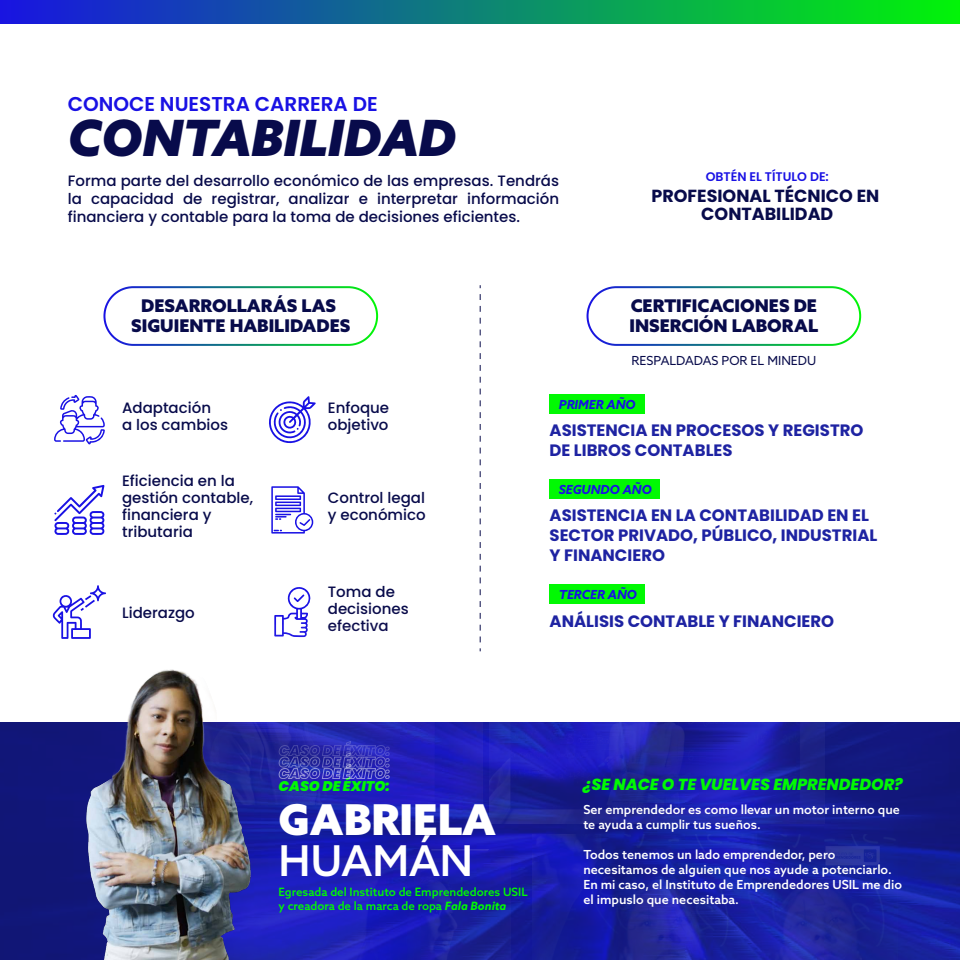
<style>
.page{position:relative;width:960px;height:960px;background:#fff}
.page>*{position:absolute;margin:0;border:0;box-sizing:border-box;transform-origin:0 0}
.t1{font:italic 900 50px "Azo Sans";color:#080b4b}
.t2{font:900 42.5px "Azo Sans";color:#fff}
.t3{font:500 42.5px "Azo Sans";color:#fff}
.t4{font:600 20px "Poppins";color:#1911e4}
.t5{font:900 17.5px/20.1px "Azo Sans";color:#080b4b;text-align:center}
.t6{font:700 17.5px/18px "Poppins";color:#080b4b;text-align:center}
.t7{font:700 16.5px/20px "Poppins";color:#1e23a2}
.t8{font:italic 800 16px "Poppins";color:#01f903}
.t9{font:500 15px/17px "Poppins";color:#080b4b}
.t10{font:italic 900 14px "Poppins";color:#01f903}
.t11{font:500 12.5px/15px "Azo Sans";color:#fff}
.t12{font:italic 700 12.5px "Azo Sans";color:#1911e4}
.t13{font:12.5px "Azo Sans";color:#080b4b}
.t14{font:600 12.5px "Poppins";color:#1911e4}
.t15{font:500 11.5px/14px "Azo Sans";color:#01f903}
.s1{font-weight:700;font-style:italic}
</style>
<div class="page">
<svg style="left:52px;top:585px;width:54px;height:54px"></svg>
<div style="left:550px;top:394px;width:95px;height:20px;background:#01f903"></div>
<div style="left:550px;top:480px;width:110px;height:19px;background:#01f903"></div>
<div style="left:550px;top:585px;width:95px;height:19px;background:#01f903"></div>
<svg style="left:54px;top:485px;width:51px;height:50px"></svg>
<svg style="left:271px;top:486px;width:42px;height:48px"></svg>
<svg style="left:287px;top:587px;width:24px;height:23px"></svg>
<svg style="left:54px;top:395px;width:51px;height:49px"></svg>
<svg style="left:269px;top:396px;width:47px;height:48px"></svg>
<img style="left:0;top:722px;width:960px;height:238px">
<img style="left:274px;top:610px;width:208px;height:209px">
<img style="left:489px;top:722px;width:335px;height:102px">
<img style="left:533px;top:835px;width:364px;height:125px">
<img style="left:277px;top:850px;width:234px;height:110px">
<svg style="left:279px;top:741px;width:110px;height:38px;background:#3d3db4"></svg>
<img style="left:50px;top:652px;width:227px;height:308px">
<div style="left:103px;top:286px;width:275px;height:60px;border:2px solid #fff;border-radius:29px"></div>
<div style="left:587px;top:286px;width:274px;height:60px;border:2px solid #fff;border-radius:29px"></div>
<svg style="left:480px;top:294px;width:1px;height:357px"></svg>
<div style="left:0;top:0;width:960px;height:23px;background:linear-gradient(to right,#1914e2,#02f408)"></div>
<h3 class="t4" style="left:68px;top:93px;width:311px">CONOCE NUESTRA CARRERA DE</h3>
<h1 class="t1" style="left:68px;top:105px;width:390px">CONTABILIDAD</h1>
<p class="t9" style="left:68px;top:172px;width:493px;line-height:18px;text-align:justify">Forma parte del desarrollo económico de las empresas. Tendrás la capacidad de registrar, analizar e interpretar información financiera y contable para la toma de decisiones eficientes.</p>
<p class="t14" style="left:706px;top:169px;width:125px">OBTÉN EL TÍTULO DE:</p>
<p class="t6" style="left:652px;top:187px;width:229px">PROFESIONAL TÉCNICO EN<br>CONTABILIDAD</p>
<p class="t5" style="left:131px;top:295px;width:221px">DESARROLLARÁS LAS<br>SIGUIENTE HABILIDADES</p>
<p class="t5" style="left:629px;top:295px;width:190px;text-align:left">CERTIFICACIONES DE<br>INSERCIÓN LABORAL</p>
<p class="t13" style="left:632px;top:353px;width:186px">RESPALDADAS POR EL MINEDU</p>
<p class="t9" style="left:122px;top:399px;width:107px">Adaptación<br>a los cambios</p>
<p class="t9" style="left:122px;top:473px;width:132px">Eficiencia en la gestión contable, financiera y tributaria</p>
<p class="t9" style="left:122px;top:605px;width:74px">Liderazgo</p>
<p class="t9" style="left:328px;top:399px;width:63px">Enfoque objetivo</p>
<p class="t12" style="left:559px;top:396px;width:78px">PRIMER AÑO</p>
<p class="t7" style="left:550px;top:421px;width:315px">ASISTENCIA EN PROCESOS Y REGISTRO<br>DE LIBROS CONTABLES</p>
<p class="t12" style="left:559px;top:482px;width:94px">SEGUNDO AÑO</p>
<p class="t7" style="left:550px;top:506px;width:329px">ASISTENCIA EN LA CONTABILIDAD EN EL<br>SECTOR PRIVADO, PÚBLICO, INDUSTRIAL<br>Y FINANCIERO</p>
<p class="t12" style="left:559px;top:587px;width:80px">TERCER AÑO</p>
<p class="t7" style="left:550px;top:611px;width:286px">ANÁLISIS CONTABLE Y FINANCIERO</p>
<p class="t9" style="left:328px;top:490px;width:99px">Control legal y económico</p>
<p class="t9" style="left:328px;top:583px;width:82px">Toma de decisiones efectiva</p>
<p class="t10" style="left:279px;top:778px;width:113px">CASO DE ÉXITO:</p>
<p class="t8" style="left:583px;top:775px;width:322px">¿SE NACE O TE VUELVES EMPRENDEDOR?</p>
<h2 class="t2" style="left:279px;top:791px;width:219px">GABRIELA</h2>
<h2 class="t3" style="left:279px;top:833px;width:196px">HUAMÁN</h2>
<p class="t15" style="left:279px;top:885px;width:251px">Egresada del Instituto de Emprendedores USIL y creadora de la marca de ropa <span class="s1">Fala Bonita</span></p>
<p class="t11" style="left:583px;top:802px;width:318px">Ser emprendedor es como llevar un motor interno que te ayuda a cumplir tus sueños.</p>
<p class="t11" style="left:583px;top:847px;width:320px">Todos tenemos un lado emprendedor, pero necesitamos de alguien que nos ayude a potenciarlo.<br>En mi caso, el Instituto de Emprendedores USIL me dio el impuslo que necesitaba.</p>
</div>
